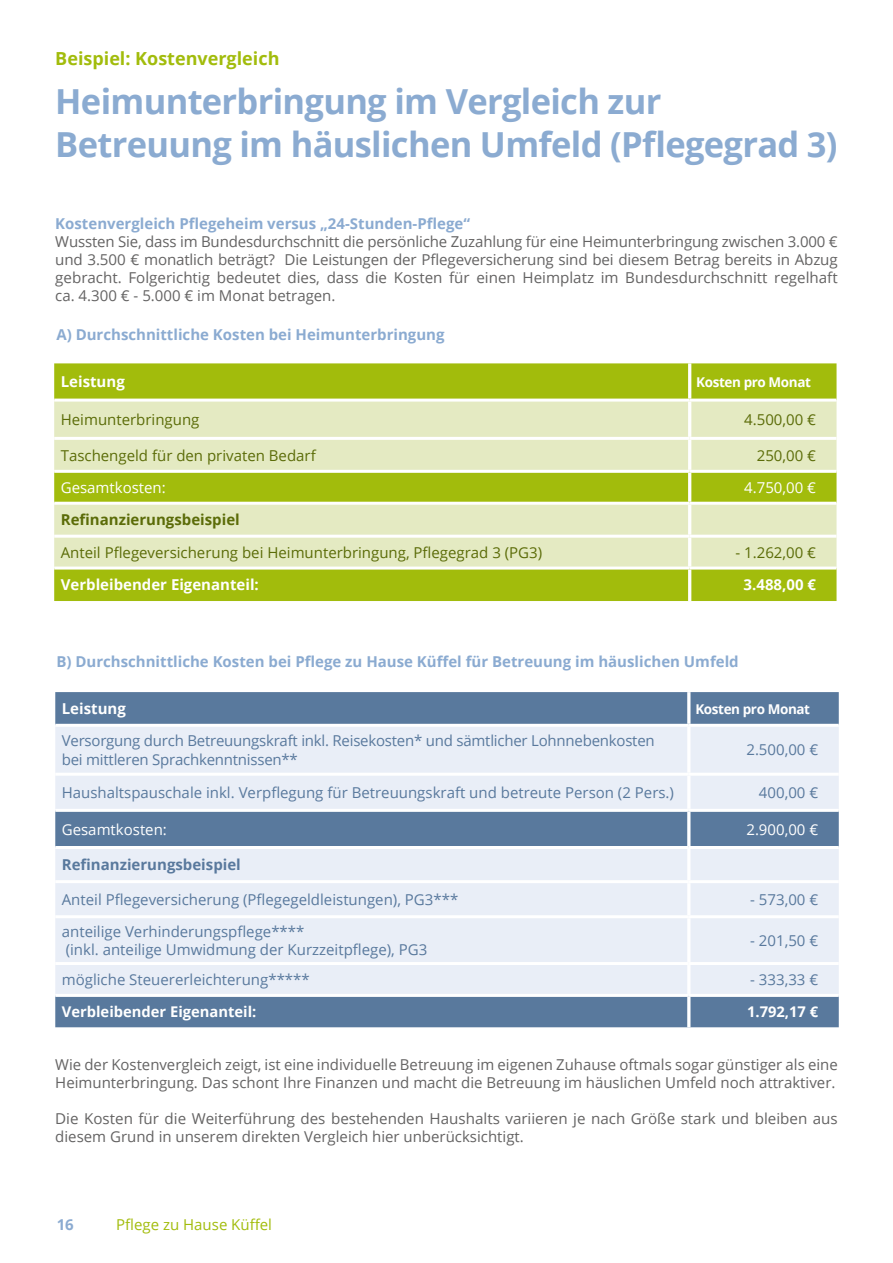
<style>
.page{position:relative;width:893px;height:1263px;background:#fff}
.page>*{position:absolute;margin:0;border:0;box-sizing:border-box;transform-origin:0 0}
.t1{font:700 34.5px/43.2px "Open Sans";letter-spacing:-.02em;color:#8babd1}
.t2{font:700 18px "Open Sans";color:#a2bc0c}
.t3{font:15px/18px "Open Sans";color:#646363}
.t4{font:15px/18px "Open Sans";color:#59799d}
.t5{font:700 15px "Open Sans";color:#8babd1}
.t6{font:15px "Open Sans";color:#5b6c08}
.t7{font:700 15px "Open Sans";color:#fff}
.t8{font:15px "Open Sans";color:#fff}
.t9{font:700 15px "Open Sans";color:#5b6c08}
.t10{font:700 15px "Open Sans";color:#59799d}
.t11{font:15px "Open Sans";color:#a2bc0c}
.t12{font:700 14.7px "Open Sans";color:#fff}
.t13{font:700 13.5px "Open Sans";letter-spacing:-.03em;color:#fff}
</style>
<div class="page">
<div style="left:54px;top:363px;width:782px;height:238px;background:#a2bc0c"></div>
<svg style="left:54px;top:402px;width:782px;height:164px;background:#d7e1a0"></svg>
<hr style="left:688px;top:363px;width:3px;height:36px;background:#fff">
<hr style="left:688px;top:440px;width:3px;height:30px;background:#fff">
<hr style="left:688px;top:473px;width:3px;height:29px;background:#fff">
<hr style="left:688px;top:505px;width:3px;height:30px;background:#fff">
<hr style="left:688px;top:538px;width:3px;height:28px;background:#fff">
<hr style="left:688px;top:569px;width:3px;height:32px;background:#fff">
<hr style="left:688px;top:402px;width:3px;height:35px;background:#fff">
<hr style="left:54px;top:399px;width:636px;height:3px;background:#fff">
<hr style="left:690px;top:399px;width:146px;height:3px;background:#fff">
<hr style="left:54px;top:470px;width:636px;height:3px;background:#fff">
<hr style="left:690px;top:470px;width:146px;height:3px;background:#fff">
<hr style="left:54px;top:502px;width:636px;height:3px;background:#fff">
<hr style="left:690px;top:502px;width:146px;height:3px;background:#fff">
<hr style="left:54px;top:535px;width:636px;height:3px;background:#fff">
<hr style="left:690px;top:535px;width:146px;height:3px;background:#fff">
<hr style="left:54px;top:566px;width:636px;height:3px;background:#fff">
<hr style="left:690px;top:566px;width:146px;height:3px;background:#fff">
<hr style="left:54px;top:437px;width:636px;height:3px;background:#fff">
<hr style="left:690px;top:437px;width:146px;height:3px;background:#fff">
<div style="left:55px;top:692px;width:784px;height:335px;background:#59799d"></div>
<svg style="left:55px;top:727px;width:784px;height:267px;background:#d5deea"></svg>
<hr style="left:687px;top:692px;width:3px;height:32px;background:#fff">
<hr style="left:687px;top:727px;width:3px;height:46px;background:#fff">
<hr style="left:687px;top:776px;width:3px;height:33px;background:#fff">
<hr style="left:687px;top:812px;width:3px;height:34px;background:#fff">
<hr style="left:687px;top:849px;width:3px;height:31px;background:#fff">
<hr style="left:687px;top:883px;width:3px;height:32px;background:#fff">
<hr style="left:687px;top:918px;width:3px;height:44px;background:#fff">
<hr style="left:687px;top:965px;width:3px;height:29px;background:#fff">
<hr style="left:687px;top:997px;width:3px;height:30px;background:#fff">
<hr style="left:55px;top:724px;width:634px;height:3px;background:#fff">
<hr style="left:689px;top:724px;width:150px;height:3px;background:#fff">
<hr style="left:55px;top:773px;width:634px;height:3px;background:#fff">
<hr style="left:689px;top:773px;width:150px;height:3px;background:#fff">
<hr style="left:55px;top:809px;width:634px;height:3px;background:#fff">
<hr style="left:689px;top:809px;width:150px;height:3px;background:#fff">
<hr style="left:55px;top:846px;width:634px;height:3px;background:#fff">
<hr style="left:689px;top:846px;width:150px;height:3px;background:#fff">
<hr style="left:55px;top:880px;width:634px;height:3px;background:#fff">
<hr style="left:689px;top:880px;width:150px;height:3px;background:#fff">
<hr style="left:55px;top:915px;width:634px;height:3px;background:#fff">
<hr style="left:689px;top:915px;width:150px;height:3px;background:#fff">
<hr style="left:55px;top:962px;width:634px;height:3px;background:#fff">
<hr style="left:689px;top:962px;width:150px;height:3px;background:#fff">
<hr style="left:55px;top:994px;width:634px;height:3px;background:#fff">
<hr style="left:689px;top:994px;width:150px;height:3px;background:#fff">
<p class="t2" style="left:55px;top:46px;width:226px">Beispiel: Kostenvergleich</p>
<h1 class="t1" style="left:55px;top:79px;width:784px">Heimunterbringung im Vergleich zur<br>Betreuung im häuslichen Umfeld (Pflegegrad 3)</h1>
<p class="t5" style="left:55px;top:213px;width:416px">Kostenvergleich Pflegeheim versus „24-Stunden-Pflege“</p>
<p class="t3" style="left:55px;top:232px;width:784px;text-align:justify">Wussten Sie, dass im Bundesdurchschnitt die persönliche Zuzahlung für eine Heimunterbringung zwischen 3.000 € und 3.500 € monatlich beträgt? Die Leistungen der Pflegeversicherung sind bei diesem Betrag bereits in Abzug gebracht. Folgerichtig bedeutet dies, dass die Kosten für einen Heimplatz im Bundesdurchschnitt regelhaft ca. 4.300 € - 5.000 € im Monat betragen.</p>
<p class="t5" style="left:56px;top:324px;width:390px">A) Durchschnittliche Kosten bei Heimunterbringung</p>
<p class="t7" style="left:61px;top:371px;width:66px">Leistung</p>
<p class="t13" style="left:696px;top:372px;width:116px">Kosten pro Monat</p>
<p class="t6" style="left:61px;top:409px;width:140px">Heimunterbringung</p>
<p class="t6" style="left:744px;top:409px;width:73px">4.500,00 €</p>
<p class="t6" style="left:61px;top:445px;width:256px">Taschengeld für den privaten Bedarf</p>
<p class="t6" style="left:757px;top:445px;width:61px">250,00 €</p>
<p class="t8" style="left:61px;top:477px;width:107px">Gesamtkosten:</p>
<p class="t8" style="left:744px;top:477px;width:73px">4.750,00 €</p>
<p class="t9" style="left:61px;top:509px;width:181px">Refinanzierungsbeispiel</p>
<p class="t6" style="left:61px;top:542px;width:483px">Anteil Pflegeversicherung bei Heimunterbringung, Pflegegrad 3 (PG3)</p>
<p class="t6" style="left:735px;top:542px;width:82px">- 1.262,00 €</p>
<p class="t7" style="left:61px;top:574px;width:200px">Verbleibender Eigenanteil:</p>
<p class="t7" style="left:744px;top:574px;width:74px">3.488,00 €</p>
<p class="t5" style="left:56px;top:651px;width:684px">B) Durchschnittliche Kosten bei Pflege zu Hause Küffel für Betreuung im häuslichen Umfeld</p>
<p class="t7" style="left:62px;top:698px;width:66px">Leistung</p>
<p class="t13" style="left:695px;top:699px;width:116px">Kosten pro Monat</p>
<p class="t4" style="left:62px;top:732px;width:594px">Versorgung durch Betreuungskraft inkl. Reisekosten* und sämtlicher Lohnnebenkosten bei mittleren Sprachkenntnissen**</p>
<p class="t4" style="left:746px;top:741px;width:73px">2.500,00 €</p>
<p class="t4" style="left:62px;top:783px;width:614px">Haushaltspauschale inkl. Verpflegung für Betreuungskraft und betreute Person (2 Pers.)</p>
<p class="t4" style="left:759px;top:783px;width:61px">400,00 €</p>
<p class="t8" style="left:62px;top:819px;width:107px">Gesamtkosten:</p>
<p class="t8" style="left:746px;top:819px;width:73px">2.900,00 €</p>
<p class="t10" style="left:62px;top:854px;width:181px">Refinanzierungsbeispiel</p>
<p class="t4" style="left:62px;top:890px;width:398px">Anteil Pflegeversicherung (Pflegegeldleistungen), PG3***</p>
<p class="t4" style="left:750px;top:890px;width:70px">- 573,00 €</p>
<p class="t4" style="left:62px;top:922px;width:367px">anteilige Verhinderungspflege****<br>(inkl. anteilige Umwidmung der Kurzzeitpflege), PG3</p>
<p class="t4" style="left:750px;top:931px;width:70px">- 201,50 €</p>
<p class="t4" style="left:62px;top:970px;width:249px">mögliche Steuererleichterung*****</p>
<p class="t4" style="left:750px;top:970px;width:70px">- 333,33 €</p>
<p class="t12" style="left:62px;top:1001px;width:196px">Verbleibender Eigenanteil:</p>
<p class="t12" style="left:747px;top:1001px;width:73px">1.792,17 €</p>
<p class="t3" style="left:55px;top:1055px;width:784px">Wie der Kostenvergleich zeigt, ist eine individuelle Betreuung im eigenen Zuhause oftmals sogar günstiger als eine<br>Heimunterbringung. Das schont Ihre Finanzen und macht die Betreuung im häuslichen Umfeld noch attraktiver.</p>
<p class="t3" style="left:55px;top:1109px;width:784px">Die Kosten für die Weiterführung des bestehenden Haushalts variieren je nach Größe stark und bleiben aus diesem Grund in unserem direkten Vergleich hier unberücksichtigt.</p>
<p class="t5" style="left:57px;top:1214px;width:19px">16</p>
<p class="t11" style="left:116px;top:1215px;width:157px">Pflege zu Hause Küffel</p>
</div>
